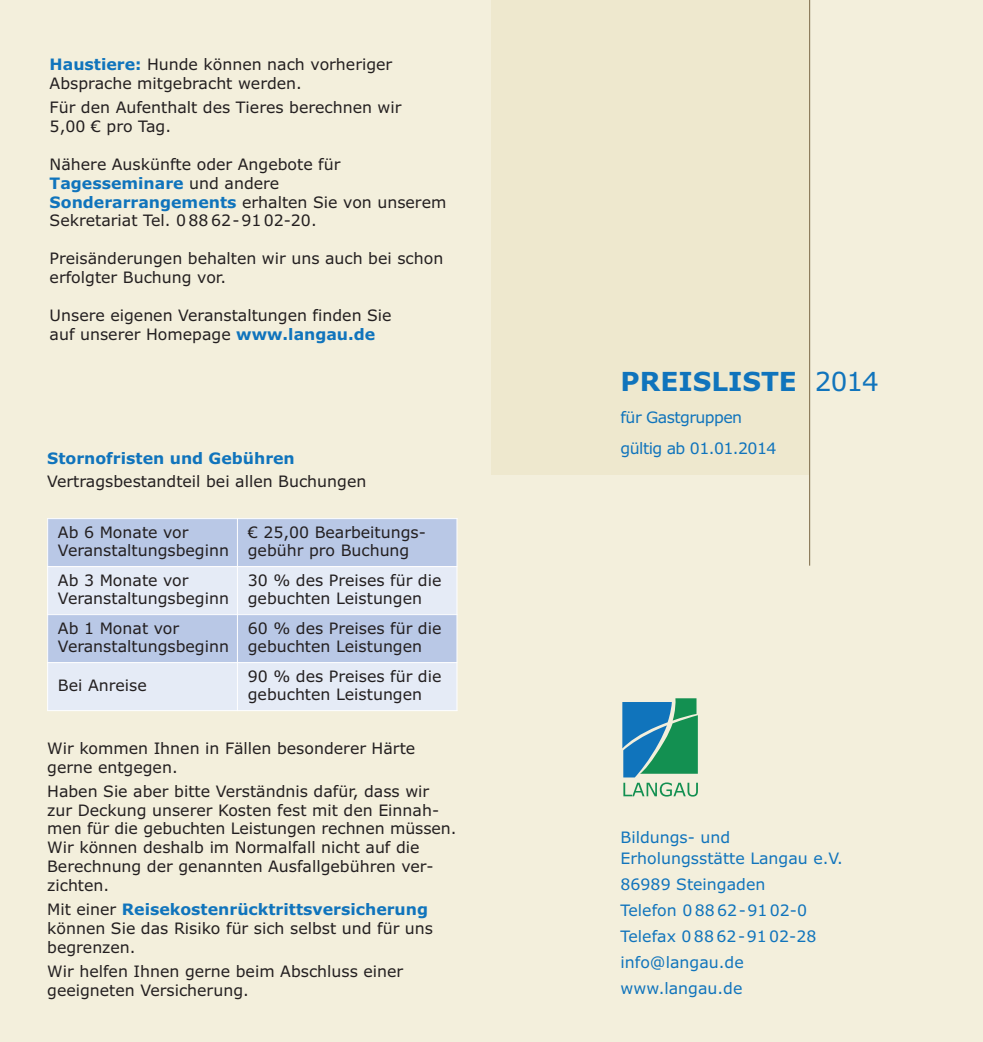
<style>
.page{position:relative;width:983px;height:1042px;background:#fff}
.page>*{position:absolute;margin:0;border:0;box-sizing:border-box;transform-origin:0 0}
.t1{font:700 26.25px "Verdana";color:#1074bc}
.t2{font:15.75px/18.9px "Verdana";color:#231f20}
.t3{font:15.75px/25.9px "Verdana";color:#1074bc}
.t4{font:15.75px/31.2px "Verdana";letter-spacing:-.035em;color:#1074bc}
.t5{font:700 15.75px "Verdana";color:#1074bc}
.s1{font-weight:700;color:#1074bc}
.s2{font-weight:400}
</style>
<div class="page">
<div style="left:0;top:0;width:982px;height:1042px;background:#f3efdc"></div>
<svg style="left:622px;top:698px;width:75px;height:98px"></svg>
<hr style="left:809px;top:0;width:1px;height:566px;background:#7a6745">
<div style="left:47px;top:518px;width:190px;height:48px;background:#b9c8e6"></div>
<div style="left:237px;top:518px;width:220px;height:48px;background:#b9c8e6"></div>
<div style="left:47px;top:566px;width:190px;height:48px;background:#e5ebf6"></div>
<div style="left:237px;top:566px;width:220px;height:48px;background:#e5ebf6"></div>
<div style="left:47px;top:614px;width:190px;height:48px;background:#b9c8e6"></div>
<div style="left:237px;top:614px;width:220px;height:48px;background:#b9c8e6"></div>
<div style="left:47px;top:662px;width:190px;height:49px;background:#e5ebf6"></div>
<div style="left:237px;top:662px;width:220px;height:49px;background:#e5ebf6"></div>
<hr style="left:47px;top:518px;width:1px;height:193px;background:#fff">
<hr style="left:237px;top:518px;width:1px;height:193px;background:#fff">
<hr style="left:456px;top:518px;width:1px;height:193px;background:#fff">
<hr style="left:47px;top:518px;width:410px;height:1px;background:#fff">
<hr style="left:47px;top:566px;width:410px;height:1px;background:#fff">
<hr style="left:47px;top:614px;width:410px;height:1px;background:#fff">
<hr style="left:47px;top:662px;width:410px;height:1px;background:#fff">
<hr style="left:47px;top:710px;width:410px;height:1px;background:#fff">
<div style="left:491px;top:0;width:318px;height:474px;background:#eee8ce"></div>
<p class="t2" style="left:50px;top:55px;width:344px"><span class="s1">Haustiere:</span> Hunde können nach vorheriger<br>Absprache mitgebracht werden.</p>
<p class="t2" style="left:50px;top:98px;width:353px">Für den Aufenthalt des Tieres berechnen wir<br>5,00 € pro Tag.</p>
<p class="t2" style="left:50px;top:155px;width:398px">Nähere Auskünfte oder Angebote für <span class="s1">Tagesseminare</span> und andere <span class="s1">Sonderarrangements</span> erhalten Sie von unserem Sekretariat Tel. 0 88 62-9102-20.</p>
<p class="t2" style="left:50px;top:249px;width:395px">Preisänderungen behalten wir uns auch bei schon erfolgter Buchung vor.</p>
<p class="t2" style="left:50px;top:306px;width:343px">Unsere eigenen Veranstaltungen finden Sie auf unserer Homepage <span class="s1">www.langau.de</span></p>
<p class="t5" style="left:47px;top:449px;width:249px">Stornofristen und Gebühren</p>
<p class="t2" style="left:47px;top:472px;width:320px">Vertragsbestandteil bei allen Buchungen</p>
<p class="t2" style="left:58px;top:523px;width:172px">Ab 6 Monate vor<br>Veranstaltungsbeginn</p>
<p class="t2" style="left:248px;top:523px;width:180px">€ 25,00 Bearbeitungs&shy;gebühr pro Buchung</p>
<p class="t2" style="left:58px;top:571px;width:172px">Ab 3 Monate vor<br>Veranstaltungsbeginn</p>
<p class="t2" style="left:248px;top:571px;width:195px">30 % des Preises für die gebuchten Leistungen</p>
<p class="t2" style="left:58px;top:619px;width:172px">Ab 1 Monat vor<br>Veranstaltungsbeginn</p>
<p class="t2" style="left:248px;top:619px;width:195px">60 % des Preises für die gebuchten Leistungen</p>
<p class="t2" style="left:58px;top:676px;width:90px">Bei Anreise</p>
<p class="t2" style="left:248px;top:667px;width:195px">90 % des Preises für die gebuchten Leistungen</p>
<p class="t2" style="left:47px;top:739px;width:369px">Wir kommen Ihnen in Fällen besonderer Härte gerne entgegen.</p>
<p class="t2" style="left:47px;top:782px;width:410px">Haben Sie aber bitte Verständnis dafür, dass wir zur Deckung unserer Kosten fest mit den Einnah&shy;men für die gebuchten Leistungen rechnen müssen.<br>Wir können deshalb im Normalfall nicht auf die Berechnung der genannten Ausfallgebühren ver&shy;zichten.</p>
<p class="t2" style="left:47px;top:900px;width:387px">Mit einer <span class="s1">Reisekostenrücktrittsversicherung </span>können Sie das Risiko für sich selbst und für uns begrenzen.</p>
<p class="t2" style="left:47px;top:962px;width:357px">Wir helfen Ihnen gerne beim Abschluss einer geeigneten Versicherung.</p>
<h1 class="t1" style="left:620px;top:367px;width:260px">PREISLISTE <span class="s2">2014</span></h1>
<p class="t4" style="left:620px;top:401px;width:157px">für Gastgruppen gültig ab 01.01.2014</p>
<p class="t3" style="left:620px;top:827px;width:224px;line-height:21px">Bildungs- und<br>Erholungsstätte Langau e.V.</p>
<p class="t3" style="left:620px;top:871px;width:197px">86989 Steingaden<br>Telefon 0 88 62-9102-0<br>Telefax 0 88 62-9102-28 info@langau.de www.langau.de</p>
</div>
